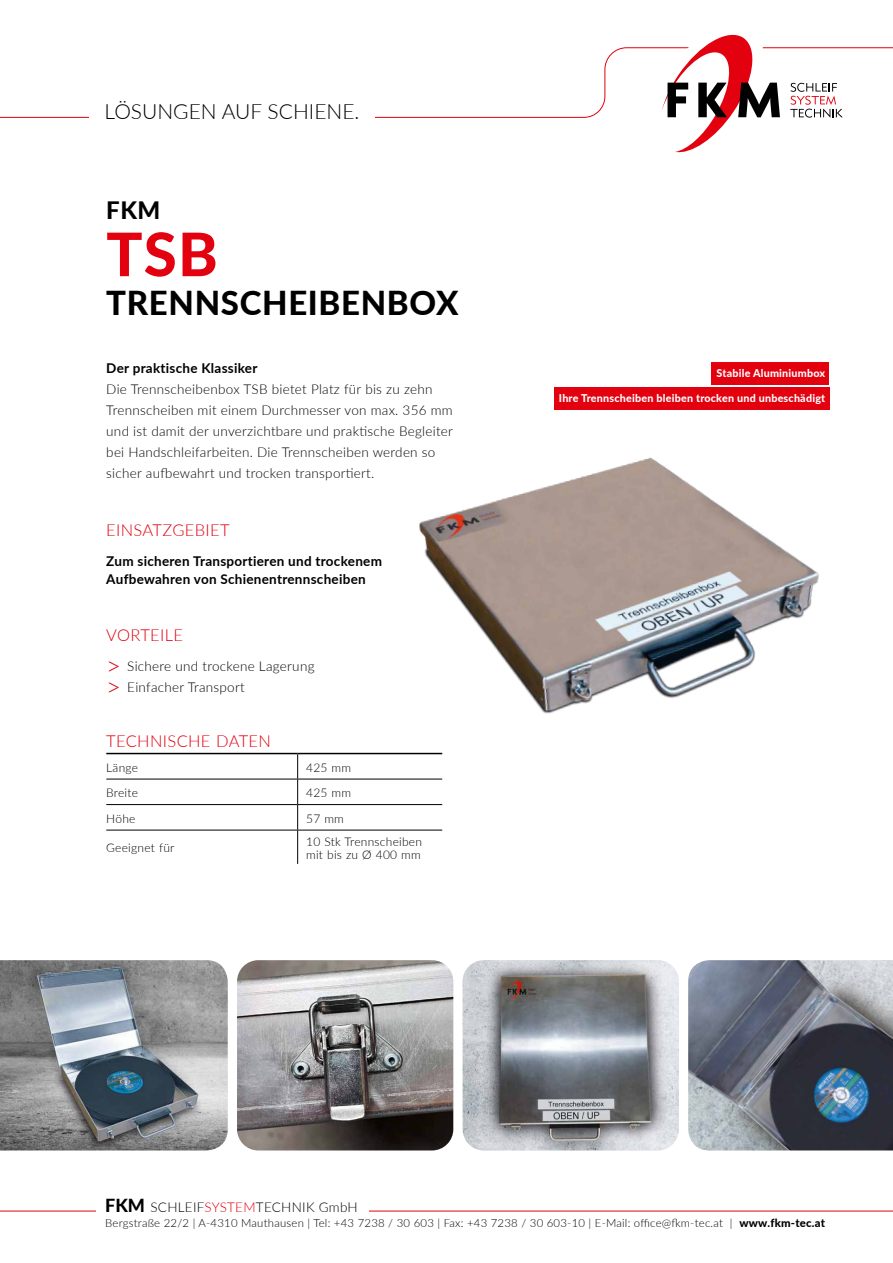
<style>
.page{position:relative;width:893px;height:1263px;background:#fff}
.page>*{position:absolute;margin:0;border:0;box-sizing:border-box;transform-origin:0 0}
.t1{font:800 60px "Lato";color:#e3000f}
.t2{font:800 33px "Lato";letter-spacing:.02em;color:#000}
.t3{font:800 24px "Lato";color:#000}
.t4{font:300 21px "Lato";color:#000}
.t5{font:300 16.5px "Lato";letter-spacing:.02em;color:#e3000f}
.t6{font:300 13.5px/21px "Lato";letter-spacing:.02em;color:#000}
.t7{font:700 13.5px/18px "Lato";letter-spacing:.02em;color:#000}
.t8{font:300 12px/13.5px "Lato";letter-spacing:.02em;color:#000}
.t9{font:300 11.25px "Lato";letter-spacing:.02em;color:#000}
.t10{font:800 10.8px "Lato";letter-spacing:.02em;color:#fff}
.s1{font-size:25.5px;color:#e3000f}
.s2{font-weight:800;font-size:18px}
.s3{color:#e3000f}
.s4{font-weight:800}
</style>
<div class="page">
<hr style="left:0;top:1211px;width:893px;height:1px;background:#e3000f">
<svg style="left:0;top:47px;width:893px;height:71px"></svg>
<svg style="left:790px;top:83px;width:53px;height:35px"></svg>
<svg style="left:647px;top:34px;width:133px;height:119px"></svg>
<div style="left:89px;top:102px;width:286px;height:34px;background:#fff"></div>
<div style="left:97px;top:1194px;width:272px;height:25px;background:#fff"></div>
<img style="left:688px;top:960px;width:205px;height:190px">
<img style="left:463px;top:960px;width:216px;height:190px">
<img style="left:0;top:960px;width:228px;height:190px">
<hr style="left:106px;top:753px;width:192px;height:1px;background:#000">
<hr style="left:298px;top:753px;width:144px;height:1px;background:#000">
<hr style="left:106px;top:779px;width:192px;height:1px;background:#000">
<hr style="left:298px;top:779px;width:144px;height:1px;background:#000">
<hr style="left:106px;top:804px;width:192px;height:1px;background:#000">
<hr style="left:298px;top:804px;width:144px;height:1px;background:#000">
<svg style="left:297px;top:754px;width:1px;height:76px"></svg>
<hr style="left:106px;top:830px;width:192px;height:1px;background:#000">
<hr style="left:298px;top:830px;width:144px;height:1px;background:#000">
<hr style="left:297px;top:830px;width:1px;height:34px;background:#000">
<div style="left:554px;top:388px;width:275px;height:22px;background:#e3000f"></div>
<div style="left:711px;top:362px;width:118px;height:22px;background:#e3000f"></div>
<img style="left:419px;top:457px;width:400px;height:257px">
<img style="left:237px;top:960px;width:216px;height:190px">
<h3 class="t4" style="left:105px;top:96px;width:256px">LÖSUNGEN AUF SCHIENE.</h3>
<h3 class="t3" style="left:106px;top:193px;width:56px">FKM</h3>
<h1 class="t1" style="left:106px;top:210px;width:113px">TSB</h1>
<h2 class="t2" style="left:106px;top:279px;width:354px">TRENNSCHEIBENBOX</h2>
<p class="t7" style="left:106px;top:358px;width:153px">Der praktische Klassiker</p>
<p class="t6" style="left:106px;top:378px;width:348px">Die Trennscheibenbox TSB bietet Platz für bis zu zehn Trennscheiben mit einem Durchmesser von max. 356 mm und ist damit der unverzichtbare und praktische Begleiter bei Handschleifarbeiten. Die Trennscheiben werden so sicher aufbewahrt und trocken transportiert.</p>
<p class="t5" style="left:106px;top:518px;width:125px">EINSATZGEBIET</p>
<p class="t7" style="left:106px;top:551px;width:277px">Zum sicheren Transportieren und trockenem<br>Aufbewahren von Schienentrennscheiben</p>
<p class="t5" style="left:106px;top:623px;width:78px">VORTEILE</p>
<p class="t6" style="left:106px;top:655px;width:210px"><span class="s1">&gt;</span> Sichere und trockene Lagerung <span class="s1">&gt;</span> Einfacher Transport</p>
<p class="t5" style="left:106px;top:729px;width:166px">TECHNISCHE DATEN</p>
<p class="t8" style="left:106px;top:760px;width:33px">Länge</p>
<p class="t8" style="left:306px;top:760px;width:46px">425 mm</p>
<p class="t8" style="left:106px;top:785px;width:33px">Breite</p>
<p class="t8" style="left:306px;top:785px;width:46px">425 mm</p>
<p class="t8" style="left:106px;top:811px;width:31px">Höhe</p>
<p class="t8" style="left:306px;top:811px;width:39px">57 mm</p>
<p class="t8" style="left:106px;top:841px;width:70px">Geeignet für</p>
<p class="t8" style="left:306px;top:834px;width:117px">10 Stk Trennscheiben mit bis zu Ø 400 mm</p>
<p class="t10" style="left:717px;top:365px;width:110px">Stabile Aluminiumbox</p>
<p class="t10" style="left:559px;top:390px;width:268px">Ihre Trennscheiben bleiben trocken und unbeschädigt</p>
<p class="t6" style="left:105px;top:1196px;width:254px"><span class="s2">FKM</span> SCHLEIF<span class="s3">SYSTEM</span>TECHNIK GmbH</p>
<p class="t9" style="left:105px;top:1215px;width:721px">Bergstraße 22/2 | A-4310 Mauthausen | Tel: +43 7238 / 30 603 | Fax: +43 7238 / 30 603-10 | E-Mail: office@fkm-tec.at | <span class="s4">www.fkm-tec.at</span></p>
</div>
